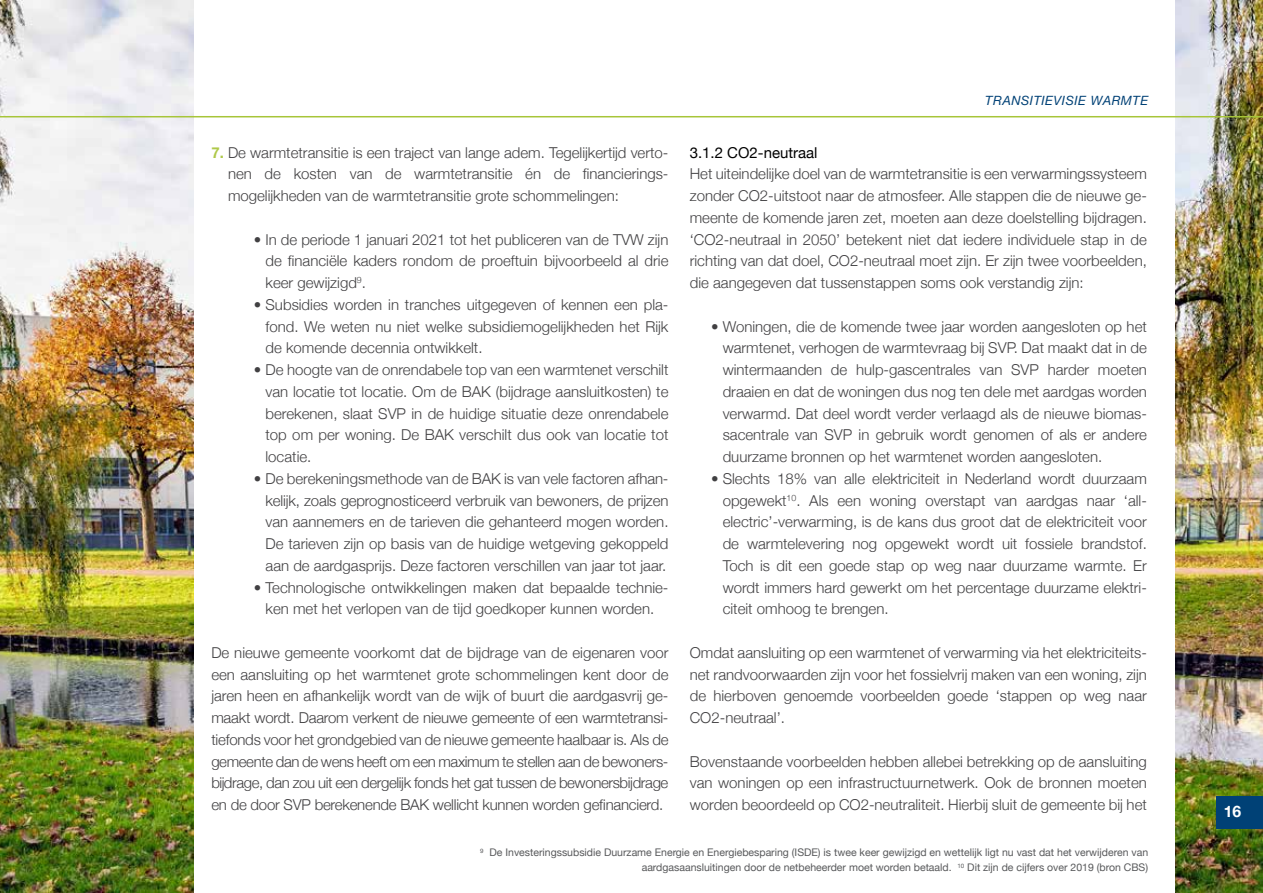
<style>
.page{position:relative;width:1263px;height:893px;background:#fff}
.page>*{position:absolute;margin:0;border:0;box-sizing:border-box;transform-origin:0 0}
.t1{font:700 15.75px "Helvetica Neue";color:#fff}
.t2{font:300 15px/21.8px "Helvetica Neue";color:#414042;text-align:justify}
.t3{font:15px "Helvetica Neue";color:#000}
.t4{font:italic 12.75px "Helvetica Neue";letter-spacing:.04em;color:#004176}
.t5{font:10.5px/15px "Helvetica Neue";color:#58595b;text-align:right}
.s1{font-weight:700;color:#afc94a}
</style>
<div class="page">
<img style="left:0;top:0;width:193px;height:893px">
<img style="left:1175px;top:0;width:88px;height:893px">
<div style="left:1216px;top:796px;width:47px;height:33px;background:#004176"></div>
<hr style="left:0;top:116px;width:1263px;height:1px;background:#a7c539">
<p class="t4" style="left:985px;top:91px;width:164px">TRANSITIEVISIE WARMTE</p>
<p class="t3" style="left:690px;top:141px;width:129px">3.1.2 CO2-neutraal</p>
<p class="t2" style="left:690px;top:162px;width:459px">Het uiteindelijke doel van de warmtetransitie is een verwarmingssysteem zonder CO2-uitstoot naar de atmosfeer. Alle stappen die de nieuwe ge&shy;meente de komende jaren zet, moeten aan deze doelstelling bijdragen. ‘CO2-neutraal in 2050’ betekent niet dat iedere individuele stap in de richting van dat doel, CO2-neutraal moet zijn. Er zijn twee voorbeelden, die aangegeven dat tussenstappen soms ook verstandig zijn:</p>
<p class="t2" style="left:723px;top:314px;width:426px;text-indent:-12px">• Woningen, die de komende twee jaar worden aangesloten op het warmtenet, verhogen de warmtevraag bij SVP. Dat maakt dat in de wintermaanden de hulp-gascentrales van SVP harder moeten draaien en dat de woningen dus nog ten dele met aardgas worden verwarmd. Dat deel wordt verder verlaagd als de nieuwe biomas&shy;sacentrale van SVP in gebruik wordt genomen of als er andere duurzame bronnen op het warmtenet worden aangesloten.</p>
<p class="t2" style="left:723px;top:467px;width:426px;text-indent:-12px">• Slechts 18% van alle elektriciteit in Nederland wordt duurzaam opgewekt<sup>10</sup>. Als een woning overstapt van aardgas naar ‘all&shy;electric’-verwarming, is de kans dus groot dat de elektriciteit voor de warmtelevering nog opgewekt wordt uit fossiele brandstof.<br>Toch is dit een goede stap op weg naar duurzame warmte. Er wordt immers hard gewerkt om het percentage duurzame elektri&shy;citeit omhoog te brengen.</p>
<p class="t2" style="left:690px;top:641px;width:459px">Omdat aansluiting op een warmtenet of verwarming via het elektriciteits&shy;net randvoorwaarden zijn voor het fossielvrij maken van een woning, zijn de hierboven genoemde voorbeelden goede ‘stappen op weg naar CO2-neutraal’.</p>
<p class="t2" style="left:690px;top:749px;width:459px">Bovenstaande voorbeelden hebben allebei betrekking op de aansluiting van woningen op een infrastructuurnetwerk. Ook de bronnen moeten worden beoordeeld op CO2-neutraliteit. Hierbij sluit de gemeente bij het</p>
<p class="t5" style="left:480px;top:846px;width:669px"><sup>9</sup> De Investeringssubsidie Duurzame Energie en Energiebesparing (ISDE) is twee keer gewijzigd en wettelijk ligt nu vast dat het verwijderen van aardgasaansluitingen door de netbeheerder moet worden betaald. <sup>10</sup> Dit zijn de cijfers over 2019 (bron CBS)</p>
<p class="t2" style="left:228px;top:140px;width:442px;text-align:left;text-indent:-17px"><span class="s1">7.</span> De warmtetransitie is een traject van lange adem. Tegelijkertijd verto&shy;nen de kosten van de warmtetransitie én de financierings&shy;mogelijkheden van de warmtetransitie grote schommelingen:</p>
<p class="t2" style="left:266px;top:227px;width:404px;text-indent:-12px">• In de periode 1 januari 2021 tot het publiceren van de TVW zijn de financiële kaders rondom de proeftuin bijvoorbeeld al drie keer gewijzigd<sup>9</sup>.</p>
<p class="t2" style="left:266px;top:293px;width:404px;text-indent:-12px">• Subsidies worden in tranches uitgegeven of kennen een pla&shy;fond. We weten nu niet welke subsidiemogelijkheden het Rijk de komende decennia ontwikkelt.</p>
<p class="t2" style="left:266px;top:358px;width:404px;text-indent:-12px">• De hoogte van de onrendabele top van een warmtenet verschilt van locatie tot locatie. Om de BAK (bijdrage aansluitkosten) te berekenen, slaat SVP in de huidige situatie deze onrendabele top om per woning. De BAK verschilt dus ook van locatie tot locatie.</p>
<p class="t2" style="left:266px;top:467px;width:404px;text-indent:-12px">• De berekeningsmethode van de BAK is van vele factoren afhan&shy;kelijk, zoals geprognosticeerd verbruik van bewoners, de prijzen van aannemers en de tarieven die gehanteerd mogen worden.<br>De tarieven zijn op basis van de huidige wetgeving gekoppeld aan de aardgasprijs. Deze factoren verschillen van jaar tot jaar.</p>
<p class="t2" style="left:254px;top:575px;width:416px;text-align:center">• Technologische ontwikkelingen maken dat bepaalde technie&shy;ken met het verlopen van de tijd goedkoper kunnen worden.</p>
<p class="t2" style="left:211px;top:641px;width:459px;text-align:left">De nieuwe gemeente voorkomt dat de bijdrage van de eigenaren voor een aansluiting op het warmtenet grote schommelingen kent door de jaren heen en afhankelijk wordt van de wijk of buurt die aardgasvrij ge&shy;maakt wordt. Daarom verkent de nieuwe gemeente of een warmtetransi&shy;tiefonds voor het grondgebied van de nieuwe gemeente haalbaar is. Als de gemeente dan de wens heeft om een maximum te stellen aan de bewoners&shy;bijdrage, dan zou uit een dergelijk fonds het gat tussen de bewonersbijdrage en de door SVP berekenende BAK wellicht kunnen worden gefinancierd.</p>
<p class="t1" style="left:1224px;top:799px;width:19px">16</p>
</div>
